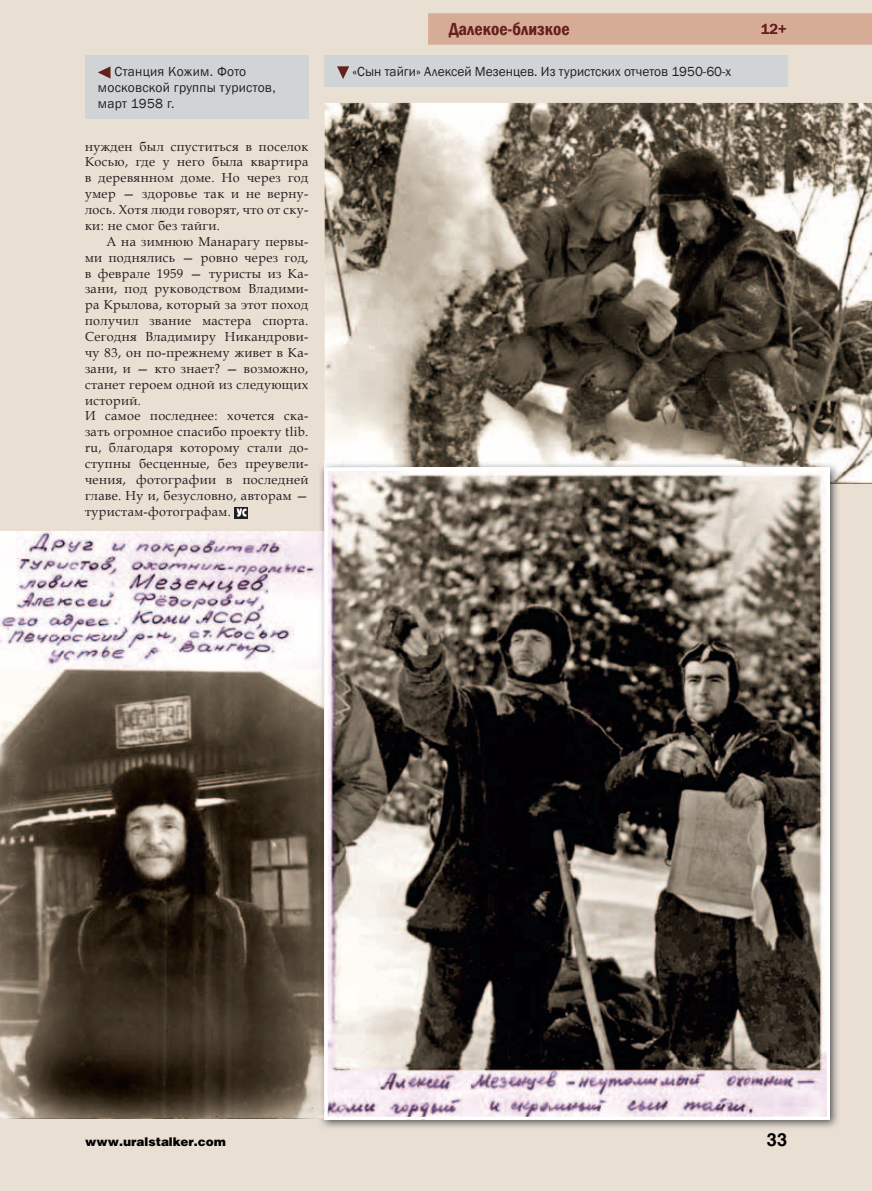
<style>
.page{position:relative;width:872px;height:1191px;background:#e9dfd3}
.page>*{position:absolute;margin:0;border:0;box-sizing:border-box;transform-origin:0 0}
.t1{font:600 condensed 18px "Franklin Gothic";color:#651f1c}
.t2{font:700 18px "Helios";color:#010101}
.t3{font:500 15px "Franklin Gothic";color:#651f1c}
.t4{font:13.5px/16.2px "Franklin Gothic";letter-spacing:.005em;color:#231f20}
.t5{font:13.05px "Book Antiqua";letter-spacing:.03em;color:#231f20}
.t6{font:12px "Helios Black C";color:#010101}
</style>
<div class="page">
<div style="left:428px;top:13px;width:444px;height:32px;background:#d7ac97"></div>
<div style="left:762px;top:24px;width:24px;height:10px;background:#d7ac97"></div>
<svg style="left:235px;top:507px;width:13px;height:11px"></svg>
<svg style="left:236px;top:508px;width:10px;height:8px"></svg>
<div style="left:85px;top:55px;width:223px;height:64px;background:#d0d4d5"></div>
<svg style="left:98px;top:66px;width:12px;height:13px"></svg>
<div style="left:324px;top:55px;width:464px;height:32px;background:#d0d4d5"></div>
<svg style="left:337px;top:66px;width:12px;height:13px"></svg>
<img style="left:325px;top:103px;width:547px;height:381px">
<img style="left:0;top:531px;width:318px;height:587px">
<img style="left:318px;top:462px;width:520px;height:666px">
<img style="left:325px;top:462px;width:515px;height:22px">
<svg style="left:325px;top:468px;width:505px;height:651px;background:#6d6660"></svg>
<p class="t1" style="left:449px;top:17px;width:122px">Далекое-близкое</p>
<p class="t3" style="left:761px;top:20px;width:27px">12+</p>
<p class="t4" style="left:98px;top:63px;width:179px;text-indent:17px">Станция Кожим. Фото московской группы туристов, март 1958 г.</p>
<p class="t4" style="left:352px;top:64px;width:380px">«Сын тайги» Алексей Мезенцев. Из туристских отчетов 1950-60-х</p>
<p class="t5" style="left:85px;top:137px;width:225px">нужден был спуститься в поселок</p>
<p class="t5" style="left:85px;top:153px;width:225px">Косью, где у него была квартира</p>
<p class="t5" style="left:85px;top:169px;width:225px">в деревянном доме. Но через год</p>
<p class="t5" style="left:85px;top:185px;width:225px">умер — здоровье так и не верну-</p>
<p class="t5" style="left:85px;top:200px;width:225px">лось. Хотя люди говорят, что от ску-</p>
<p class="t5" style="left:85px;top:216px;width:136px">ки: не смог без тайги.</p>
<p class="t5" style="left:106px;top:232px;width:204px">А на зимнюю Манарагу первы-</p>
<p class="t5" style="left:85px;top:248px;width:225px">ми поднялись — ровно через год,</p>
<p class="t5" style="left:85px;top:264px;width:225px">в феврале 1959 — туристы из Ка-</p>
<p class="t5" style="left:85px;top:280px;width:225px">зани, под руководством Владими-</p>
<p class="t5" style="left:85px;top:296px;width:225px">ра Крылова, который за этот поход</p>
<p class="t5" style="left:85px;top:312px;width:225px">получил звание мастера спорта.</p>
<p class="t5" style="left:85px;top:327px;width:225px">Сегодня Владимиру Никандрови-</p>
<p class="t5" style="left:85px;top:343px;width:225px">чу 83, он по-прежнему живет в Ка-</p>
<p class="t5" style="left:85px;top:359px;width:225px">зани, и — кто знает? — возможно,</p>
<p class="t5" style="left:85px;top:375px;width:225px">станет героем одной из следующих</p>
<p class="t5" style="left:85px;top:391px;width:57px">историй.</p>
<p class="t5" style="left:85px;top:407px;width:225px">И самое последнее: хочется ска-</p>
<p class="t5" style="left:85px;top:423px;width:225px">зать огромное спасибо проекту tlib.</p>
<p class="t5" style="left:85px;top:438px;width:225px">ru, благодаря которому стали до-</p>
<p class="t5" style="left:85px;top:454px;width:225px">ступны бесценные, без преувели-</p>
<p class="t5" style="left:85px;top:470px;width:225px">чения, фотографии в последней</p>
<p class="t5" style="left:85px;top:486px;width:225px">главе. Ну и, безусловно, авторам —</p>
<p class="t5" style="left:85px;top:502px;width:147px">туристам-фотографам.</p>
<p class="t6" style="left:85px;top:1134px;width:142px">www.uralstalker.com</p>
<p class="t2" style="left:767px;top:1129px;width:22px">33</p>
</div>
